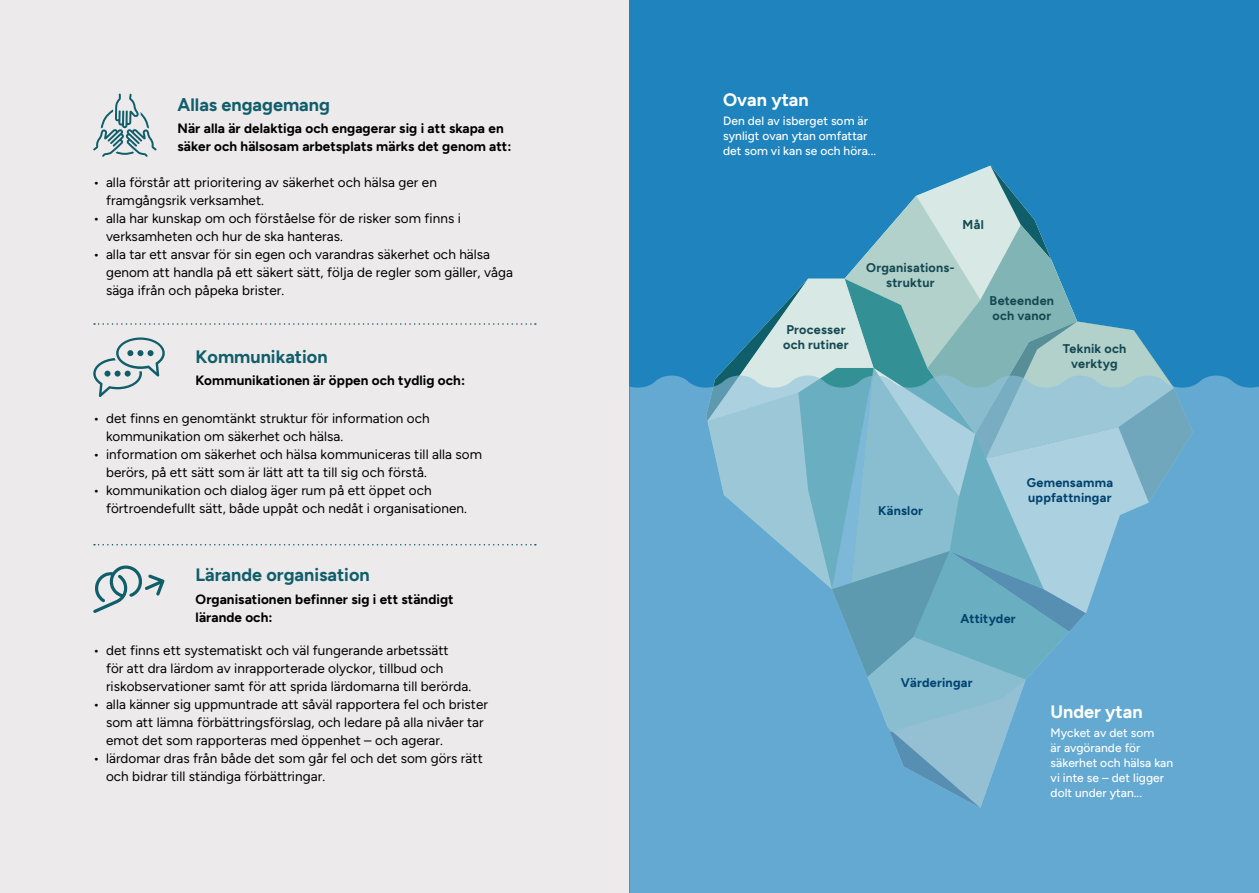
<style>
.page{position:relative;width:1259px;height:893px;background:#eceaeb}
.page>*{position:absolute;margin:0;border:0;box-sizing:border-box;transform-origin:0 0}
.t1{font:700 18px "Figtree";color:#115e6b}
.t2{font:700 18px "Figtree";color:#fff}
.t3{font:13.5px/18px "Figtree";letter-spacing:.005em;color:#000}
.underrubrik{font:700 13.5px/18px "Figtree";letter-spacing:.005em;color:#000}
.Isberg_caption{font:700 12.6px/15px "Figtree";letter-spacing:.02em;color:#154952}
.Isberg_caption-2{font:700 12.6px/15px "Figtree";letter-spacing:.02em;color:#00426d}
.t4{font:500 12px/15px "Figtree";letter-spacing:.005em;color:#fff}
</style>
<div class="page">
<svg style="left:94px;top:323px;width:442px;height:2px"></svg>
<svg style="left:94px;top:544px;width:442px;height:1px"></svg>
<svg style="left:93px;top:94px;width:64px;height:63px"></svg>
<svg style="left:93px;top:337px;width:72px;height:60px"></svg>
<svg style="left:93px;top:565px;width:71px;height:48px"></svg>
<div style="left:629px;top:0;width:630px;height:893px;background:#1f84bd"></div>
<svg style="left:720px;top:166px;width:444px;height:208px"></svg>
<svg style="left:629px;top:374px;width:630px;height:519px;background:#6fafcf"></svg>
<h3 class="t1" style="left:178px;top:94px;width:154px">Allas engagemang</h3>
<p class="underrubrik" style="left:178px;top:119px;width:335px">När alla är delaktiga och engagerar sig i att skapa en säker och hälsosam arbetsplats märks det genom att:</p>
<p class="t3" style="left:106px;top:173px;width:332px;text-indent:-13px">• alla förstår att prioritering av säkerhet och hälsa ger en framgångsrik verksamhet.</p>
<p class="t3" style="left:106px;top:209px;width:356px;text-indent:-13px">• alla har kunskap om och förståelse för de risker som finns i verksamheten och hur de ska hanteras.</p>
<p class="t3" style="left:106px;top:245px;width:408px;text-indent:-13px">• alla tar ett ansvar för sin egen och varandras säkerhet och hälsa genom att handla på ett säkert sätt, följa de regler som gäller, våga säga ifrån och påpeka brister.</p>
<h3 class="t1" style="left:196px;top:346px;width:133px">Kommunikation</h3>
<p class="underrubrik" style="left:196px;top:371px;width:271px">Kommunikationen är öppen och tydlig och:</p>
<p class="t3" style="left:106px;top:409px;width:325px;text-indent:-13px">• det finns en genomtänkt struktur för information och kommunikation om säkerhet och hälsa.</p>
<p class="t3" style="left:106px;top:445px;width:377px;text-indent:-13px">• information om säkerhet och hälsa kommuniceras till alla som berörs, på ett sätt som är lätt att ta till sig och förstå.</p>
<p class="t3" style="left:106px;top:481px;width:362px;text-indent:-13px">• kommunikation och dialog äger rum på ett öppet och förtroendefullt sätt, både uppåt och nedåt i organisationen.</p>
<h3 class="t1" style="left:196px;top:564px;width:176px">Lärande organisation</h3>
<p class="underrubrik" style="left:196px;top:590px;width:259px">Organisationen befinner sig i ett ständigt lärande och:</p>
<p class="t3" style="left:106px;top:641px;width:367px;text-indent:-13px">• det finns ett systematiskt och väl fungerande arbetssätt<br>för att dra lärdom av inrapporterade olyckor, tillbud och riskobservationer samt för att sprida lärdomarna till berörda.</p>
<p class="t3" style="left:106px;top:695px;width:383px;text-indent:-13px">• alla känner sig uppmuntrade att såväl rapportera fel och brister som att lämna förbättringsförslag, och ledare på alla nivåer tar emot det som rapporteras med öppenhet – och agerar.</p>
<p class="t3" style="left:106px;top:749px;width:378px;text-indent:-13px">• lärdomar dras från både det som går fel och det som görs rätt och bidrar till ständiga förbättringar.</p>
<h3 class="t2" style="left:723px;top:89px;width:87px">Ovan ytan</h3>
<p class="t4" style="left:723px;top:114px;width:154px">Den del av isberget som är synligt ovan ytan omfattar det som vi kan se och höra...</p>
<p class="Isberg_caption" style="left:783px;top:322px;width:67px">Processer och rutiner</p>
<p class="Isberg_caption" style="left:962px;top:217px;width:23px">Mål</p>
<p class="Isberg_caption" style="left:866px;top:260px;width:90px;text-align:center">Organisations&shy;struktur</p>
<p class="Isberg_caption" style="left:989px;top:293px;width:66px">Beteenden och vanor</p>
<p class="Isberg_caption" style="left:1062px;top:341px;width:65px;text-align:center">Teknik och verktyg</p>
<p class="Isberg_caption-2" style="left:878px;top:503px;width:46px">Känslor</p>
<p class="Isberg_caption-2" style="left:1026px;top:475px;width:88px">Gemensamma uppfattningar</p>
<p class="Isberg_caption-2" style="left:960px;top:611px;width:57px">Attityder</p>
<p class="Isberg_caption-2" style="left:901px;top:675px;width:73px">Värderingar</p>
<h3 class="t2" style="left:1050px;top:701px;width:94px">Under ytan</h3>
<p class="t4" style="left:1050px;top:725px;width:124px">Mycket av det som<br>är avgörande för säkerhet och hälsa kan vi inte se – det ligger dolt under ytan...</p>
</div>
